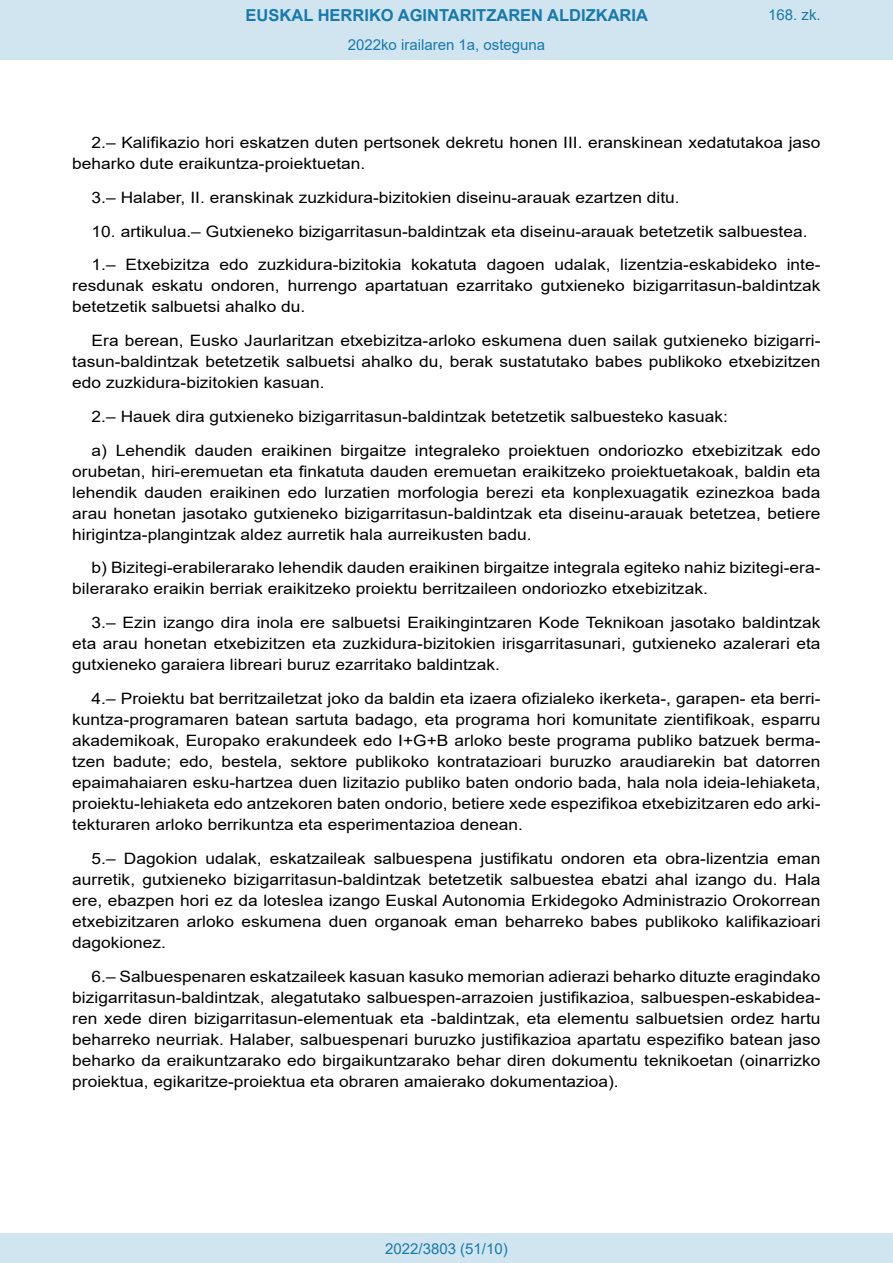
<style>
.page{position:relative;width:893px;height:1263px;background:#fff}
.page>*{position:absolute;margin:0;border:0;box-sizing:border-box;transform-origin:0 0}
.t1{font:700 16.5px "Arial";color:#1879ad}
.BOPVDetalle{font:15.6px/21px "Arial";color:#000;text-align:justify;scale:1.11 1}
.Paginacion_Centro{font:15px "Arial";color:#1879ad}
</style>
<div class="page">
<div style="left:0;top:0;width:893px;height:60px;background:#d0e5f0"></div>
<div style="left:0;top:1233px;width:893px;height:30px;background:#d0e5f0"></div>
<p class="t1" style="left:246px;top:3px;width:404px">EUSKAL HERRIKO AGINTARITZAREN ALDIZKARIA</p>
<p class="Paginacion_Centro" style="left:348px;top:35px;width:199px">2022ko irailaren 1a, osteguna</p>
<p class="Paginacion_Centro" style="left:768px;top:5px;width:54px">168. zk.</p>
<p class="BOPVDetalle" style="left:72px;top:132px;width:676px;text-indent:19px">2.– Kalifikazio hori eskatzen duten pertsonek dekretu honen III. eranskinean xedatutakoa jaso beharko dute eraikuntza-proiektuetan.</p>
<p class="BOPVDetalle" style="left:92px;top:187px;width:531px">3.– Halaber, II. eranskinak zuzkidura-bizitokien diseinu-arauak ezartzen ditu.</p>
<p class="BOPVDetalle" style="left:92px;top:221px;width:646px">10. artikulua.– Gutxieneko bizigarritasun-baldintzak eta diseinu-arauak betetzetik salbuestea.</p>
<p class="BOPVDetalle" style="left:72px;top:254px;width:676px;text-indent:19px">1.– Etxebizitza edo zuzkidura-bizitokia kokatuta dagoen udalak, lizentzia-eskabideko inte&shy;resdunak eskatu ondoren, hurrengo apartatuan ezarritako gutxieneko bizigarritasun-baldintzak betetzetik salbuetsi ahalko du.</p>
<p class="BOPVDetalle" style="left:72px;top:330px;width:676px;text-indent:19px">Era berean, Eusko Jaurlaritzan etxebizitza-arloko eskumena duen sailak gutxieneko bizigarri&shy;tasun-baldintzak betetzetik salbuetsi ahalko du, berak sustatutako babes publikoko etxebizitzen edo zuzkidura-bizitokien kasuan.</p>
<p class="BOPVDetalle" style="left:92px;top:406px;width:575px">2.– Hauek dira gutxieneko bizigarritasun-baldintzak betetzetik salbuesteko kasuak:</p>
<p class="BOPVDetalle" style="left:72px;top:440px;width:676px;text-indent:19px">a) Lehendik dauden eraikinen birgaitze integraleko proiektuen ondoriozko etxebizitzak edo orubetan, hiri-eremuetan eta finkatuta dauden eremuetan eraikitzeko proiektuetakoak, baldin eta lehendik dauden eraikinen edo lurzatien morfologia berezi eta konplexuagatik ezinezkoa bada arau honetan jasotako gutxieneko bizigarritasun-baldintzak eta diseinu-arauak betetzea, betiere hirigintza-plangintzak aldez aurretik hala aurreikusten badu.</p>
<p class="BOPVDetalle" style="left:72px;top:557px;width:676px;text-indent:19px">b) Bizitegi-erabilerarako lehendik dauden eraikinen birgaitze integrala egiteko nahiz bizitegi-era&shy;bilerarako eraikin berriak eraikitzeko proiektu berritzaileen ondoriozko etxebizitzak.</p>
<p class="BOPVDetalle" style="left:72px;top:612px;width:676px;text-indent:19px">3.– Ezin izango dira inola ere salbuetsi Eraikingintzaren Kode Teknikoan jasotako baldintzak eta arau honetan etxebizitzen eta zuzkidura-bizitokien irisgarritasunari, gutxieneko azalerari eta gutxieneko garaiera libreari buruz ezarritako baldintzak.</p>
<p class="BOPVDetalle" style="left:72px;top:688px;width:676px;text-indent:19px">4.– Proiektu bat berritzailetzat joko da baldin eta izaera ofizialeko ikerketa-, garapen- eta berri&shy;kuntza-programaren batean sartuta badago, eta programa hori komunitate zientifikoak, esparru akademikoak, Europako erakundeek edo I+G+B arloko beste programa publiko batzuek berma&shy;tzen badute; edo, bestela, sektore publikoko kontratazioari buruzko araudiarekin bat datorren epaimahaiaren esku-hartzea duen lizitazio publiko baten ondorio bada, hala nola ideia-lehiaketa, proiektu-lehiaketa edo antzekoren baten ondorio, betiere xede espezifikoa etxebizitzaren edo arki&shy;tekturaren arloko berrikuntza eta esperimentazioa denean.</p>
<p class="BOPVDetalle" style="left:72px;top:848px;width:676px;text-indent:19px">5.– Dagokion udalak, eskatzaileak salbuespena justifikatu ondoren eta obra-lizentzia eman aurretik, gutxieneko bizigarritasun-baldintzak betetzetik salbuestea ebatzi ahal izango du. Hala ere, ebazpen hori ez da loteslea izango Euskal Autonomia Erkidegoko Administrazio Orokorrean etxebizitzaren arloko eskumena duen organoak eman beharreko babes publikoko kalifikazioari dagokionez.</p>
<p class="BOPVDetalle" style="left:72px;top:965px;width:676px;text-indent:19px">6.– Salbuespenaren eskatzaileek kasuan kasuko memorian adierazi beharko dituzte eragindako bizigarritasun-baldintzak, alegatutako salbuespen-arrazoien justifikazioa, salbuespen-eskabidea&shy;ren xede diren bizigarritasun-elementuak eta -baldintzak, eta elementu salbuetsien ordez hartu beharreko neurriak. Halaber, salbuespenari buruzko justifikazioa apartatu espezifiko batean jaso beharko da eraikuntzarako edo birgaikuntzarako behar diren dokumentu teknikoetan (oinarrizko proiektua, egikaritze-proiektua eta obraren amaierako dokumentazioa).</p>
<p class="Paginacion_Centro" style="left:385px;top:1238px;width:124px">2022/3803 (51/10)</p>
</div>
